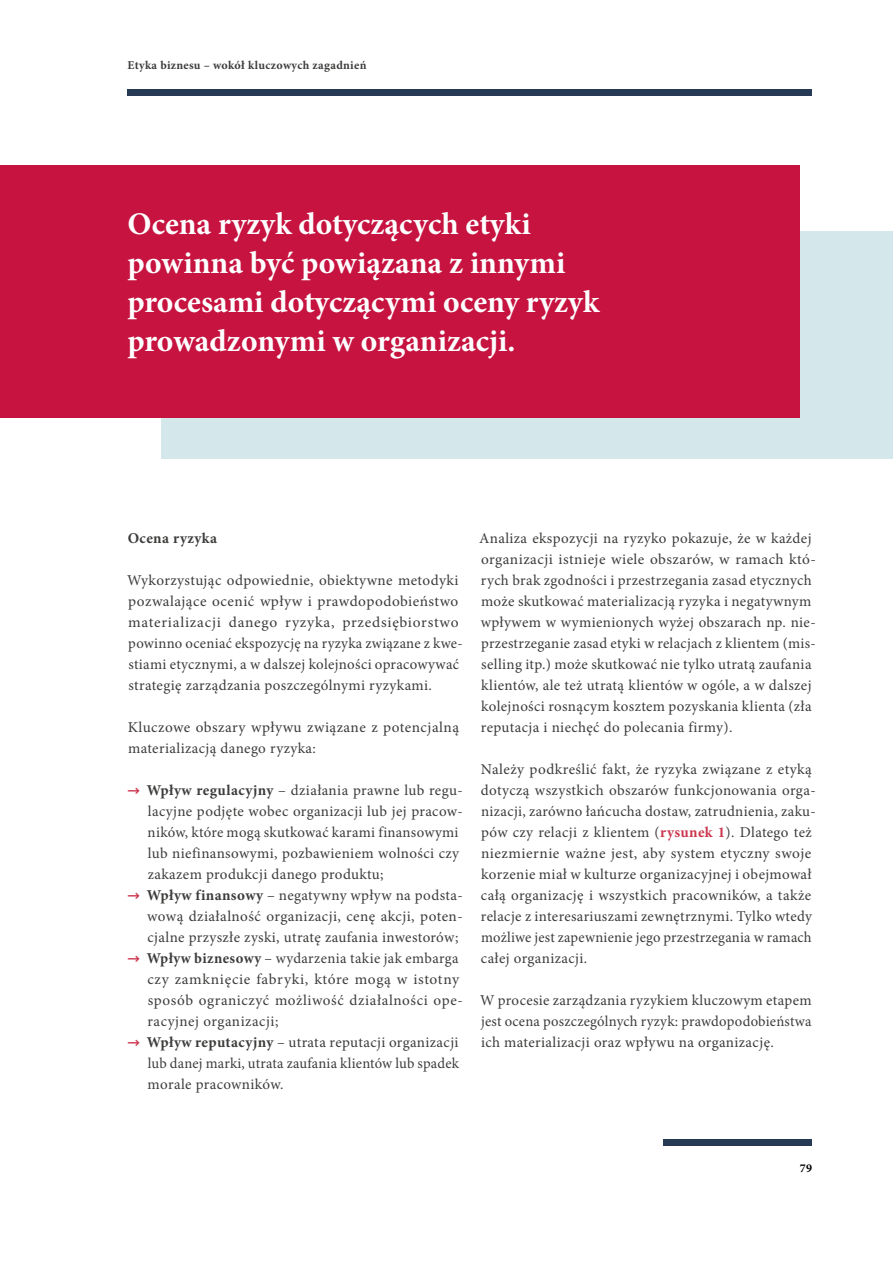
<style>
.page{position:relative;width:893px;height:1263px;background:#fff}
.page>*{position:absolute;margin:0;border:0;box-sizing:border-box;transform-origin:0 0}
.t1{font:700 31.5px/39px "Minion Pro";color:#fff}
.t2{font:15px/21px "Minion Pro";letter-spacing:.025em;color:#3c3c3b}
.t3{font:700 15px "Minion Pro";letter-spacing:.03em;color:#3c3c3b}
.t4{font:700 12px "Minion Pro";letter-spacing:.025em;color:#3c3c3b}
.t5{font:700 12px "Minion Pro";color:#000}
.s1{font-family:"Alergia Normal";color:#cb354d}
.s2{font-weight:700}
.s3{font-weight:700;color:#cb354d}
</style>
<div class="page">
<div style="left:663px;top:1139px;width:149px;height:7px;background:#263955"></div>
<div style="left:128px;top:89px;width:684px;height:7px;background:#263955"></div>
<div style="left:162px;top:231px;width:731px;height:228px;background:#d4e7ea"></div>
<div style="left:0;top:165px;width:799px;height:252px;background:#c61340"></div>
<p class="t4" style="left:128px;top:57px;width:240px">Etyka biznesu – wokół kluczowych zagadnień</p>
<h1 class="t1" style="left:128px;top:204px;width:473px">Ocena ryzyk dotyczących etyki powinna być powiązana z innymi procesami dotyczącymi oceny ryzyk prowadzonymi w organizacji.</h1>
<p class="t3" style="left:128px;top:528px;width:91px">Ocena ryzyka</p>
<p class="t2" style="left:127px;top:570px;width:337px">Wykorzystując odpowiednie, obiektywne metodyki pozwalające ocenić wpływ i prawdopodobieństwo materializacji danego ryzyka, przedsiębiorstwo powinno oceniać ekspozycję na ryzyka związane z kwe&shy;stiami etycznymi, a w dalszej kolejności opracowywać strategię zarządzania poszczególnymi ryzykami.</p>
<p class="t2" style="left:128px;top:717px;width:333px">Kluczowe obszary wpływu związane z potencjalną materializacją danego ryzyka:</p>
<p class="t2" style="left:148px;top:780px;width:317px;text-indent:-20px"><span class="s1">→</span> <span class="s2">Wpływ regulacyjny</span> – działania prawne lub regu&shy;lacyjne podjęte wobec organizacji lub jej pracow&shy;ników, które mogą skutkować karami finansowymi lub niefinansowymi, pozbawieniem wolności czy zakazem produkcji danego produktu;</p>
<p class="t2" style="left:147px;top:885px;width:317px;text-align:justify;text-indent:-20px"><span class="s1">→</span> <span class="s2">Wpływ finansowy</span> – negatywny wpływ na podsta&shy;wową działalność organizacji, cenę akcji, poten&shy;cjalne przyszłe zyski, utratę zaufania inwestorów;</p>
<p class="t2" style="left:147px;top:948px;width:317px;text-indent:-20px"><span class="s1">→</span> <span class="s2">Wpływ biznesowy</span> – wydarzenia takie jak embarga czy zamknięcie fabryki, które mogą w istotny sposób ograniczyć możliwość działalności ope&shy;racyjnej organizacji;</p>
<p class="t2" style="left:148px;top:1032px;width:313px;text-align:justify;text-indent:-20px"><span class="s1">→</span> <span class="s2">Wpływ reputacyjny</span> – utrata reputacji organizacji lub danej marki, utrata zaufania klientów lub spadek morale pracowników.</p>
<p class="t2" style="left:479px;top:528px;width:338px">Analiza ekspozycji na ryzyko pokazuje, że w każdej organizacji istnieje wiele obszarów, w ramach któ&shy;rych brak zgodności i przestrzegania zasad etycznych może skutkować materializacją ryzyka i negatywnym wpływem w wymienionych wyżej obszarach np. nie&shy;przestrzeganie zasad etyki w relacjach z klientem (mis&shy;selling itp.) może skutkować nie tylko utratą zaufania klientów, ale też utratą klientów w ogóle, a w dalszej kolejności rosnącym kosztem pozyskania klienta (zła reputacja i niechęć do polecania firmy).</p>
<p class="t2" style="left:481px;top:759px;width:336px">Należy podkreślić fakt, że ryzyka związane z etyką dotyczą wszystkich obszarów funkcjonowania orga&shy;nizacji, zarówno łańcucha dostaw, zatrudnienia, zaku&shy;pów czy relacji z klientem (<span class="s3">rysunek 1</span>). Dlatego też niezmiernie ważne jest, aby system etyczny swoje korzenie miał w kulturze organizacyjnej i obejmował całą organizację i wszystkich pracowników, a także relacje z interesariuszami zewnętrznymi. Tylko wtedy możliwe jest zapewnienie jego przestrzegania w ramach całej organizacji.</p>
<p class="t2" style="left:480px;top:990px;width:333px;text-align:justify">W procesie zarządzania ryzykiem kluczowym etapem jest ocena poszczególnych ryzyk: prawdopodobieństwa ich materializacji oraz wpływu na organizację.</p>
<p class="t5" style="left:800px;top:1159px;width:14px">79</p>
</div>
